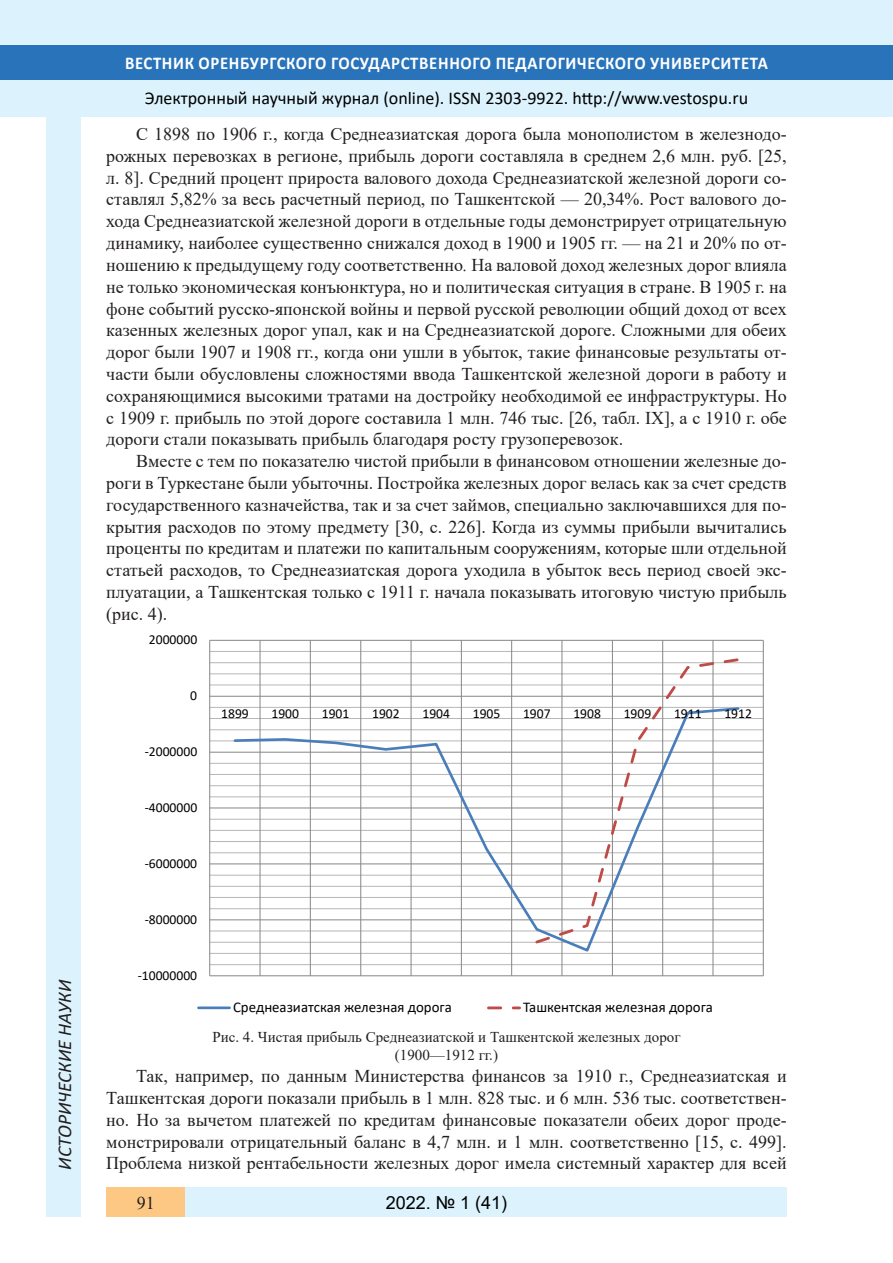
<style>
.page{position:relative;width:893px;height:1263px;background:#fff}
.page>*{position:absolute;margin:0;border:0;box-sizing:border-box;transform-origin:0 0}
.t1{font:italic 19.5px "Calibri";color:#231f20}
.Стиль2{font:18px/21.8px "Times New Roman";color:#231f20;text-align:justify}
.t2{font:18px "Calibri";color:#000}
.t3{font:700 18px "Calibri";letter-spacing:.04em;color:#fff;scale:.93 1}
.t4{font:18px "Arial";color:#000}
.t5{font:700 18px "Book Antiqua";color:#000}
.таблица{font:15px "Times New Roman";color:#231f20}
.t6{font:14.85px "Calibri";color:#000}
.t7{font:13.65px "Calibri";letter-spacing:-.005em;color:#000}
.s1{font-style:italic}
</style>
<div class="page">
<div style="left:0;top:0;width:893px;height:116px;background:#dcf2fc"></div>
<div style="left:0;top:45px;width:893px;height:34px;background:#2873ba"></div>
<div style="left:47px;top:116px;width:34px;height:1101px;background:#dcf2fc"></div>
<div style="left:106px;top:1188px;width:681px;height:29px;background:#dcf2fc"></div>
<div style="left:106px;top:1188px;width:79px;height:29px;background:#fdc784"></div>
<hr style="left:210px;top:651px;width:553px;height:1px;background:#b7b7b7">
<hr style="left:210px;top:662px;width:553px;height:1px;background:#b7b7b7">
<hr style="left:210px;top:673px;width:553px;height:1px;background:#b7b7b7">
<hr style="left:210px;top:684px;width:553px;height:1px;background:#b7b7b7">
<hr style="left:210px;top:707px;width:553px;height:1px;background:#b7b7b7">
<hr style="left:210px;top:718px;width:553px;height:1px;background:#b7b7b7">
<hr style="left:210px;top:729px;width:553px;height:1px;background:#b7b7b7">
<hr style="left:210px;top:740px;width:553px;height:1px;background:#b7b7b7">
<hr style="left:210px;top:763px;width:553px;height:1px;background:#b7b7b7">
<hr style="left:210px;top:774px;width:553px;height:1px;background:#b7b7b7">
<hr style="left:210px;top:785px;width:553px;height:1px;background:#b7b7b7">
<hr style="left:210px;top:796px;width:553px;height:1px;background:#b7b7b7">
<hr style="left:210px;top:819px;width:553px;height:1px;background:#b7b7b7">
<hr style="left:210px;top:830px;width:553px;height:1px;background:#b7b7b7">
<hr style="left:210px;top:841px;width:553px;height:1px;background:#b7b7b7">
<hr style="left:210px;top:852px;width:553px;height:1px;background:#b7b7b7">
<hr style="left:210px;top:875px;width:553px;height:1px;background:#b7b7b7">
<hr style="left:210px;top:886px;width:553px;height:1px;background:#b7b7b7">
<hr style="left:210px;top:897px;width:553px;height:1px;background:#b7b7b7">
<hr style="left:210px;top:908px;width:553px;height:1px;background:#b7b7b7">
<hr style="left:210px;top:930px;width:553px;height:1px;background:#b7b7b7">
<hr style="left:210px;top:942px;width:553px;height:1px;background:#b7b7b7">
<hr style="left:210px;top:953px;width:553px;height:1px;background:#b7b7b7">
<hr style="left:210px;top:964px;width:553px;height:1px;background:#b7b7b7">
<hr style="left:210px;top:640px;width:553px;height:1px;background:#868686">
<hr style="left:210px;top:752px;width:553px;height:1px;background:#868686">
<hr style="left:210px;top:807px;width:553px;height:1px;background:#868686">
<hr style="left:210px;top:863px;width:553px;height:1px;background:#868686">
<hr style="left:210px;top:919px;width:553px;height:1px;background:#868686">
<hr style="left:210px;top:975px;width:553px;height:1px;background:#868686">
<hr style="left:763px;top:640px;width:1px;height:336px;background:#868686">
<hr style="left:712px;top:640px;width:1px;height:336px;background:#868686">
<hr style="left:662px;top:640px;width:1px;height:336px;background:#868686">
<hr style="left:612px;top:640px;width:1px;height:336px;background:#868686">
<hr style="left:561px;top:640px;width:1px;height:336px;background:#868686">
<hr style="left:511px;top:640px;width:1px;height:336px;background:#868686">
<hr style="left:461px;top:640px;width:1px;height:336px;background:#868686">
<hr style="left:411px;top:640px;width:1px;height:336px;background:#868686">
<hr style="left:360px;top:640px;width:1px;height:336px;background:#868686">
<hr style="left:310px;top:640px;width:1px;height:336px;background:#868686">
<hr style="left:260px;top:640px;width:1px;height:336px;background:#868686">
<hr style="left:209px;top:640px;width:1px;height:336px;background:#868686">
<hr style="left:210px;top:696px;width:553px;height:1px;background:#868686">
<svg style="left:232px;top:706px;width:482px;height:248px"></svg>
<svg style="left:533px;top:656px;width:208px;height:289px"></svg>
<hr style="left:198px;top:1006px;width:32px;height:3px;background:#4a7ebb">
<svg style="left:488px;top:1006px;width:32px;height:3px"></svg>
<p class="t1" style="left:51px;top:1179px;width:279px;rotate:-90deg">03.00.00 БИОЛОГИЧЕСКИЕ НАУКИ</p>
<p class="t1" style="left:51px;top:1170px;width:192px;rotate:-90deg">ИСТОРИЧЕСКИЕ НАУКИ</p>
<p class="t3" style="left:125px;top:50px;width:693px">ВЕСТНИК ОРЕНБУРГСКОГО ГОСУДАРСТВЕННОГО ПЕДАГОГИЧЕСКОГО УНИВЕРСИТЕТА</p>
<p class="t2" style="left:145px;top:85px;width:605px">Электронный научный журнал (online). ISSN 2303-9922. http://www.vestospu.ru</p>
<p class="t2" style="left:388px;top:85px;width:13px">O</p>
<p class="t2" style="left:583px;top:85px;width:13px">t</p>
<p class="t2" style="left:583px;top:85px;width:13px">t</p>
<p class="Стиль2" style="left:106px;top:123px;width:682px;text-indent:30px">С 1898 по 1906 г., когда Среднеазиатская дорога была монополистом в железнодо&shy;рожных перевозках в регионе, прибыль дороги составляла в среднем 2,6 млн. руб. [25, л. 8]. Средний процент прироста валового дохода Среднеазиатской железной дороги со&shy;ставлял 5,82% за весь расчетный период, по Ташкентской — 20,34%. Рост валового до&shy;хода Среднеазиатской железной дороги в отдельные годы демонстрирует отрицательную динамику, наиболее существенно снижался доход в 1900 и 1905 гг. — на 21 и 20% по от&shy;ношению к предыдущему году соответственно<span class="s1">.</span> На валовой доход железных дорог влияла не только экономическая конъюнктура, но и политическая ситуация в стране. В 1905 г. на фоне событий русско-японской войны и первой русской революции общий доход от всех казенных железных дорог упал, как и на Среднеазиатской дороге. Сложными для обеих дорог были 1907 и 1908 гг., когда они ушли в убыток, такие финансовые результаты от&shy;части были обусловлены сложностями ввода Ташкентской железной дороги в работу и сохраняющимися высокими тратами на достройку необходимой ее инфраструктуры. Но с 1909 г. прибыль по этой дороге составила 1 млн. 746 тыс. [26, табл. IX], а с 1910 г. обе дороги стали показывать прибыль благодаря росту грузоперевозок.</p>
<p class="Стиль2" style="left:106px;top:450px;width:682px;text-indent:30px">Вместе с тем по показателю чистой прибыли в финансовом отношении железные до&shy;роги в Туркестане были убыточны. Постройка железных дорог велась как за счет средств государственного казначейства, так и за счет займов, специально заключавшихся для по&shy;крытия расходов по этому предмету [30, с. 226]. Когда из суммы прибыли вычитались проценты по кредитам и платежи по капитальным сооружениям, которые шли отдельной статьей расходов, то Среднеазиатская дорога уходила в убыток весь период своей экс&shy;плуатации, а Ташкентская только с 1911 г. начала показывать итоговую чистую прибыль (рис. 4).</p>
<p class="t7" style="left:149px;top:630px;width:50px">2000000</p>
<p class="t7" style="left:190px;top:686px;width:8px">0</p>
<p class="t7" style="left:145px;top:742px;width:54px">-2000000</p>
<p class="t7" style="left:145px;top:798px;width:54px">-4000000</p>
<p class="t7" style="left:145px;top:854px;width:54px">-6000000</p>
<p class="t7" style="left:145px;top:910px;width:54px">-8000000</p>
<p class="t7" style="left:138px;top:965px;width:61px">-10000000</p>
<p class="t7" style="left:221px;top:704px;width:29px">1899</p>
<p class="t7" style="left:271px;top:704px;width:29px">1900</p>
<p class="t7" style="left:322px;top:704px;width:29px">1901</p>
<p class="t7" style="left:372px;top:704px;width:29px">1902</p>
<p class="t7" style="left:422px;top:704px;width:29px">1904</p>
<p class="t7" style="left:473px;top:704px;width:29px">1905</p>
<p class="t7" style="left:523px;top:704px;width:29px">1907</p>
<p class="t7" style="left:573px;top:704px;width:29px">1908</p>
<p class="t7" style="left:624px;top:704px;width:29px">1909</p>
<p class="t7" style="left:674px;top:704px;width:29px">1911</p>
<p class="t7" style="left:724px;top:704px;width:29px">1912</p>
<p class="t6" style="left:233px;top:997px;width:220px">Среднеазиатская железная дорога</p>
<p class="t6" style="left:523px;top:997px;width:192px">Ташкентская железная дорога</p>
<p class="таблица" style="left:212px;top:1026px;width:470px">Рис. 4. Чистая прибыль Среднеазиатской и Ташкентской железных дорог</p>
<p class="таблица" style="left:395px;top:1045px;width:105px">(1900—1912 гг.)</p>
<p class="Стиль2" style="left:106px;top:1065px;width:682px;text-indent:30px">Так, например, по данным Министерства финансов за 1910 г., Среднеазиатская и Ташкентская дороги показали прибыль в 1 млн. 828 тыс. и 6 млн. 536 тыс. соответствен&shy;но. Но за вычетом платежей по кредитам финансовые показатели обеих дорог проде&shy;монстрировали отрицательный баланс в 4,7 млн. и 1 млн. соответственно [15, с. 499].<br>Проблема низкой рентабельности железных дорог имела системный характер для всей</p>
<p class="t5" style="left:390px;top:1190px;width:37px">2018</p>
<p class="t5" style="left:479px;top:1190px;width:25px">25)</p>
<p class="t4" style="left:386px;top:1190px;width:123px">2022. № 1 (41)</p>
<p class="Стиль2" style="left:137px;top:1191px;width:19px">91</p>
<p class="t5" style="left:460px;top:1190px;width:39px">2 6</p>
</div>
